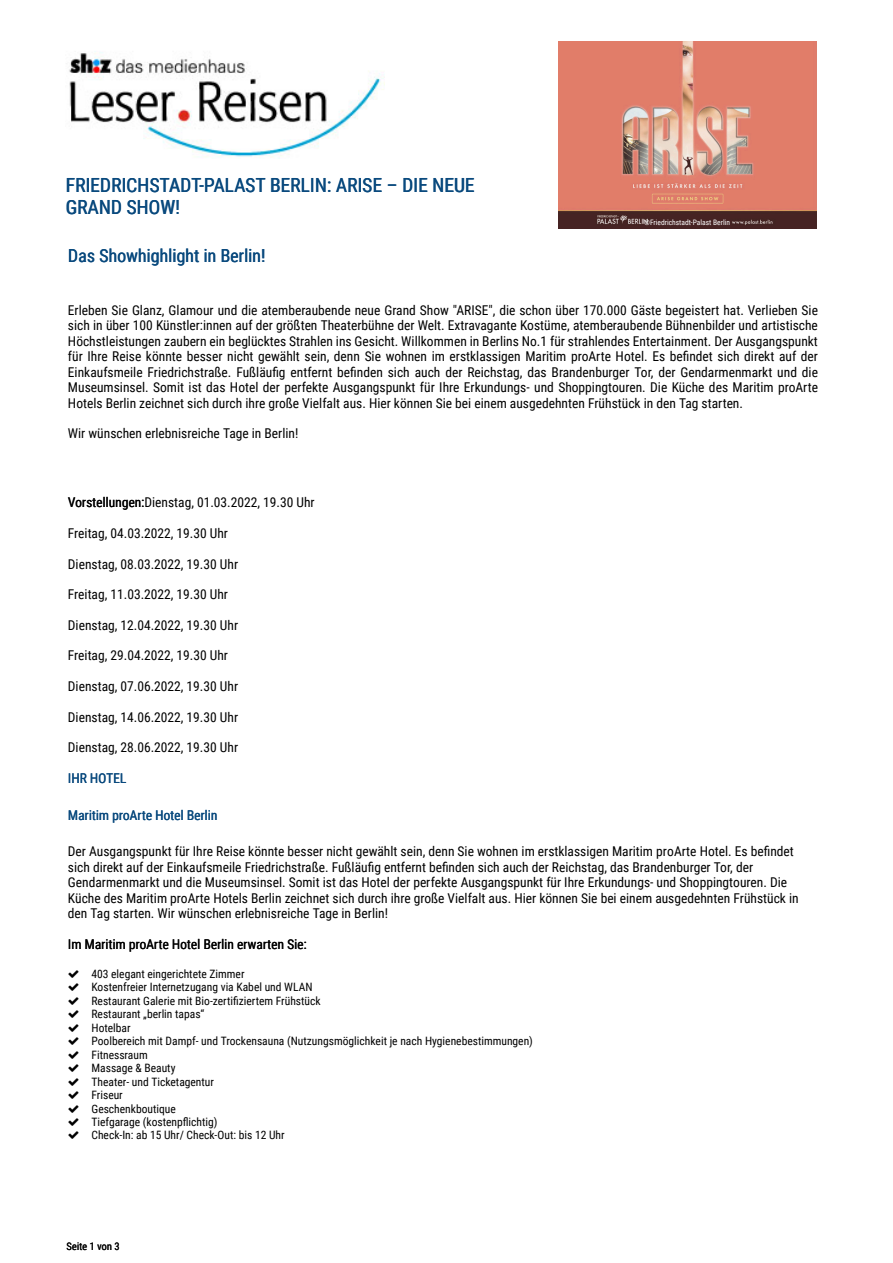
<style>
.page{position:relative;width:893px;height:1263px;background:#fff}
.page>*{position:absolute;margin:0;border:0;box-sizing:border-box;transform-origin:0 0}
.t1{font:19.5px/22.5px "Roboto Condensed";color:#0a4a7e}
.t2{font:18px "Roboto Condensed";color:#0a4a7e}
.t3{font:13.5px/15.5px "Roboto Condensed";color:#000;text-align:justify}
.t4{font:13.5px "Roboto Condensed";color:#0a4a7e}
.t5{font:11.55px/13.5px "Roboto Condensed";color:#000}
.t6{font:10.5px "Roboto Condensed";color:#000}
.t7{font:7.5px "Roboto Condensed";color:#fff}
</style>
<div class="page">
<img style="left:69px;top:51px;width:316px;height:108px">
<img style="left:558px;top:41px;width:258px;height:188px">
<h1 class="t1" style="left:66px;top:175px;width:411px">FRIEDRICHSTADT-PALAST BERLIN: ARISE – DIE NEUE<br>GRAND SHOW!</h1>
<p class="t7" style="left:644px;top:219px;width:88px">©Friedrichstadt-Palast Berlin</p>
<h2 class="t2" style="left:68px;top:247px;width:199px">Das Showhighlight in Berlin!</h2>
<p class="t3" style="left:68px;top:303px;width:751px">Erleben Sie Glanz, Glamour und die atemberaubende neue Grand Show "ARISE", die schon über 170.000 Gäste begeistert hat. Verlieben Sie sich in über 100 Künstler:innen auf der größten Theaterbühne der Welt. Extravagante Kostüme, atemberaubende Bühnenbilder und artistische Höchstleistungen zaubern ein beglücktes Strahlen ins Gesicht. Willkommen in Berlins No.1 für strahlendes Entertainment. Der Ausgangspunkt für Ihre Reise könnte besser nicht gewählt sein, denn Sie wohnen im erstklassigen Maritim proArte Hotel. Es befindet sich direkt auf der Einkaufsmeile Friedrichstraße. Fußläufig entfernt befinden sich auch der Reichstag, das Brandenburger Tor, der Gendarmenmarkt und die Museumsinsel. Somit ist das Hotel der perfekte Ausgangspunkt für Ihre Erkundungs- und Shoppingtouren. Die Küche des Maritim proArte Hotels Berlin zeichnet sich durch ihre große Vielfalt aus. Hier können Sie bei einem ausgedehnten Frühstück in den Tag starten.</p>
<p class="t3" style="left:68px;top:427px;width:232px">Wir wünschen erlebnisreiche Tage in Berlin!</p>
<p class="t3" style="left:68px;top:496px;width:248px">Vorstellungen:Dienstag, 01.03.2022, 19.30 Uhr</p>
<p class="t3" style="left:68px;top:526px;width:162px">Freitag, 04.03.2022, 19.30 Uhr</p>
<p class="t3" style="left:68px;top:557px;width:172px">Dienstag, 08.03.2022, 19.30 Uhr</p>
<p class="t3" style="left:68px;top:588px;width:162px">Freitag, 11.03.2022, 19.30 Uhr</p>
<p class="t3" style="left:68px;top:618px;width:172px">Dienstag, 12.04.2022, 19.30 Uhr</p>
<p class="t3" style="left:68px;top:649px;width:162px">Freitag, 29.04.2022, 19.30 Uhr</p>
<p class="t3" style="left:68px;top:679px;width:172px">Dienstag, 07.06.2022, 19.30 Uhr</p>
<p class="t3" style="left:68px;top:710px;width:172px">Dienstag, 14.06.2022, 19.30 Uhr</p>
<p class="t3" style="left:68px;top:741px;width:172px">Dienstag, 28.06.2022, 19.30 Uhr</p>
<p class="t4" style="left:68px;top:772px;width:60px">IHR HOTEL</p>
<p class="t4" style="left:68px;top:809px;width:151px">Maritim proArte Hotel Berlin</p>
<p class="t3" style="left:68px;top:844px;width:732px;text-align:left">Der Ausgangspunkt für Ihre Reise könnte besser nicht gewählt sein, denn Sie wohnen im erstklassigen Maritim proArte Hotel. Es befindet sich direkt auf der Einkaufsmeile Friedrichstraße. Fußläufig entfernt befinden sich auch der Reichstag, das Brandenburger Tor, der Gendarmenmarkt und die Museumsinsel. Somit ist das Hotel der perfekte Ausgangspunkt für Ihre Erkundungs- und Shoppingtouren. Die Küche des Maritim proArte Hotels Berlin zeichnet sich durch ihre große Vielfalt aus. Hier können Sie bei einem ausgedehnten Frühstück in den Tag starten. Wir wünschen erlebnisreiche Tage in Berlin!</p>
<p class="t3" style="left:68px;top:937px;width:240px">Im Maritim proArte Hotel Berlin erwarten Sie:</p>
<p class="t5" style="left:92px;top:968px;width:443px">403 elegant eingerichtete Zimmer<br>Kostenfreier Internetzugang via Kabel und WLAN<br>Restaurant Galerie mit Bio-zertifiziertem Frühstück<br>Restaurant „berlin tapas“<br>Hotelbar<br>Poolbereich mit Dampf- und Trockensauna (Nutzungsmöglichkeit je nach Hygienebestimmungen)<br>Fitnessraum<br>Massage &amp; Beauty<br>Theater- und Ticketagentur<br>Friseur<br>Geschenkboutique<br>Tiefgarage (kostenpflichtig)<br>Check-In: ab 15 Uhr/ Check-Out: bis 12 Uhr</p>
<p class="t6" style="left:66px;top:1242px;width:55px">Seite 1 von 3</p>
</div>
